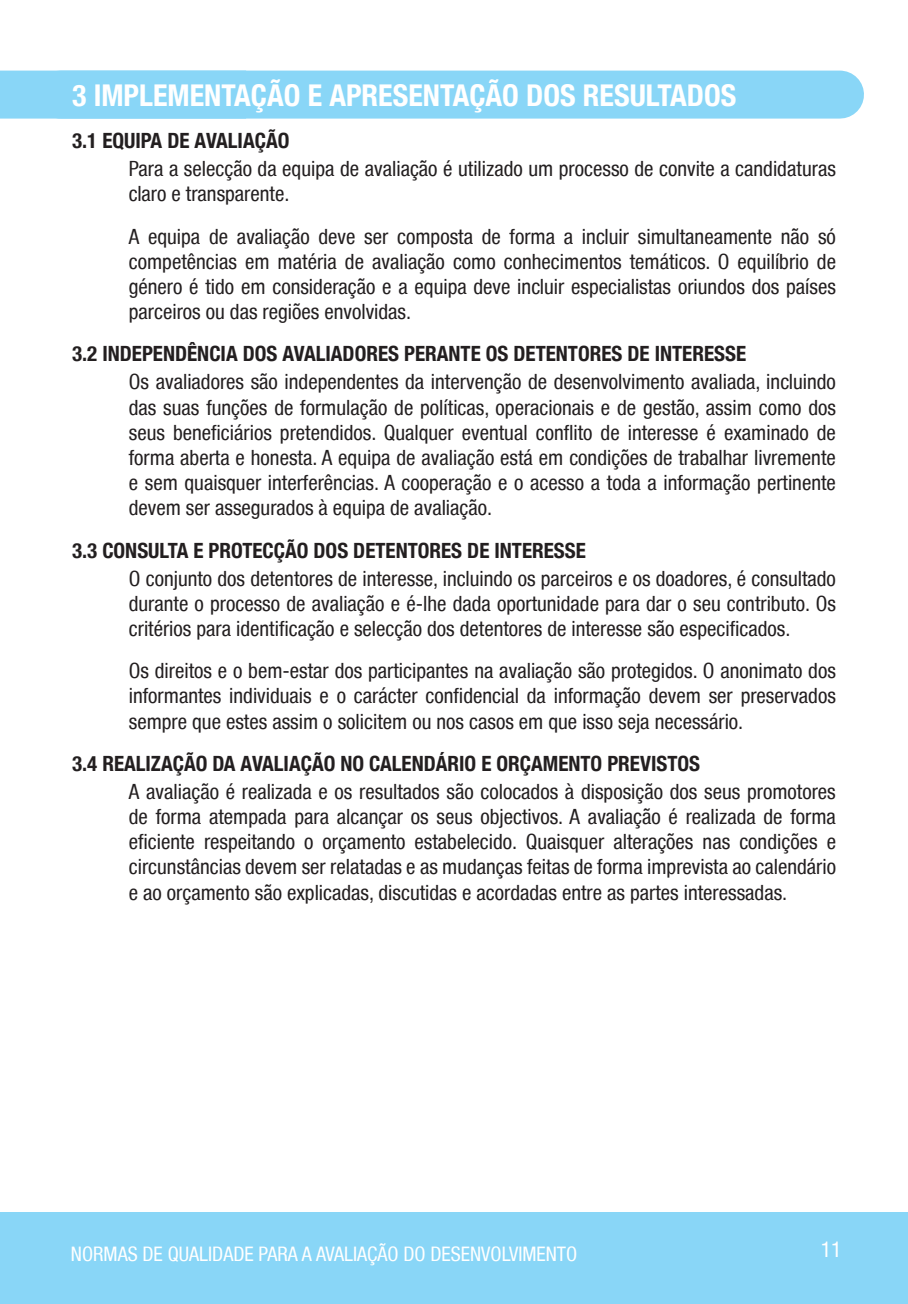
<style>
.page{position:relative;width:908px;height:1304px;background:#fff}
.page>*{position:absolute;margin:0;border:0;box-sizing:border-box;transform-origin:0 0}
.indented_body{font:700 condensed 30px "Helvetica Neue LT";color:#fff}
.t1{font:condensed 22px "Helvetica Neue LT";color:#fff}
.indented_body-2{font:condensed 21px/25.2px "Helvetica Neue LT";color:#231f20;text-align:justify}
.subhead{font:700 condensed 21px "Helvetica Neue LT";color:#231f20}
.t2{font:condensed 20px "Helvetica Neue LT";color:#fff}
</style>
<div class="page">
<div style="left:0;top:1212px;width:907px;height:92px;background:#89d6f7"></div>
<div style="left:60px;top:71px;width:779px;height:48px;background:#89d6f7"></div>
<div style="left:0;top:71px;width:246px;height:48px;background:#89d6f7"></div>
<p class="indented_body" style="left:72px;top:77px;width:665px">3 IMPLEMENTAÇÃO E APRESENTAÇÃO DOS RESULTADOS</p>
<p class="subhead" style="left:72px;top:128px;width:219px">3.1 EQUIPA DE AVALIAÇÃO</p>
<p class="indented_body-2" style="left:129px;top:156px;width:708px">Para a selecção da equipa de avaliação é utilizado um processo de convite a candidaturas claro e transparente.</p>
<p class="indented_body-2" style="left:129px;top:223px;width:708px">A equipa de avaliação deve ser composta de forma a incluir simultaneamente não só competências em matéria de avaliação como conhecimentos temáticos. O equilíbrio de género é tido em consideração e a equipa deve incluir especialistas oriundos dos países parceiros ou das regiões envolvidas.</p>
<p class="subhead" style="left:72px;top:341px;width:675px">3.2 INDEPENDÊNCIA DOS AVALIADORES PERANTE OS DETENTORES DE INTERESSE</p>
<p class="indented_body-2" style="left:129px;top:369px;width:708px">Os avaliadores são independentes da intervenção de desenvolvimento avaliada, incluindo das suas funções de formulação de políticas, operacionais e de gestão, assim como dos seus beneficiários pretendidos. Qualquer eventual conflito de interesse é examinado de forma aberta e honesta. A equipa de avaliação está em condições de trabalhar livremente e sem quaisquer interferências. A cooperação e o acesso a toda a informação pertinente devem ser assegurados à equipa de avaliação.</p>
<p class="subhead" style="left:72px;top:537px;width:515px">3.3 CONSULTA E PROTECÇÃO DOS DETENTORES DE INTERESSE</p>
<p class="indented_body-2" style="left:129px;top:565px;width:708px">O conjunto dos detentores de interesse, incluindo os parceiros e os doadores, é consultado durante o processo de avaliação e é-lhe dada oportunidade para dar o seu contributo. Os critérios para identificação e selecção dos detentores de interesse são especificados.</p>
<p class="indented_body-2" style="left:129px;top:658px;width:708px">Os direitos e o bem-estar dos participantes na avaliação são protegidos. O anonimato dos informantes individuais e o carácter confidencial da informação devem ser preservados sempre que estes assim o solicitem ou nos casos em que isso seja necessário.</p>
<p class="subhead" style="left:72px;top:751px;width:629px">3.4 REALIZAÇÃO DA AVALIAÇÃO NO CALENDÁRIO E ORÇAMENTO PREVISTOS</p>
<p class="indented_body-2" style="left:129px;top:779px;width:708px">A avaliação é realizada e os resultados são colocados à disposição dos seus promotores de forma atempada para alcançar os seus objectivos. A avaliação é realizada de forma eficiente respeitando o orçamento estabelecido. Quaisquer alterações nas condições e circunstâncias devem ser relatadas e as mudanças feitas de forma imprevista ao calendário e ao orçamento são explicadas, discutidas e acordadas entre as partes interessadas.</p>
<p class="t2" style="left:71px;top:1242px;width:507px">NORMAS DE QUALIDADE PARA A AVALIAÇÃO DO DESENVOLVIMENTO</p>
<p class="t1" style="left:820px;top:1237px;width:23px">11</p>
</div>
